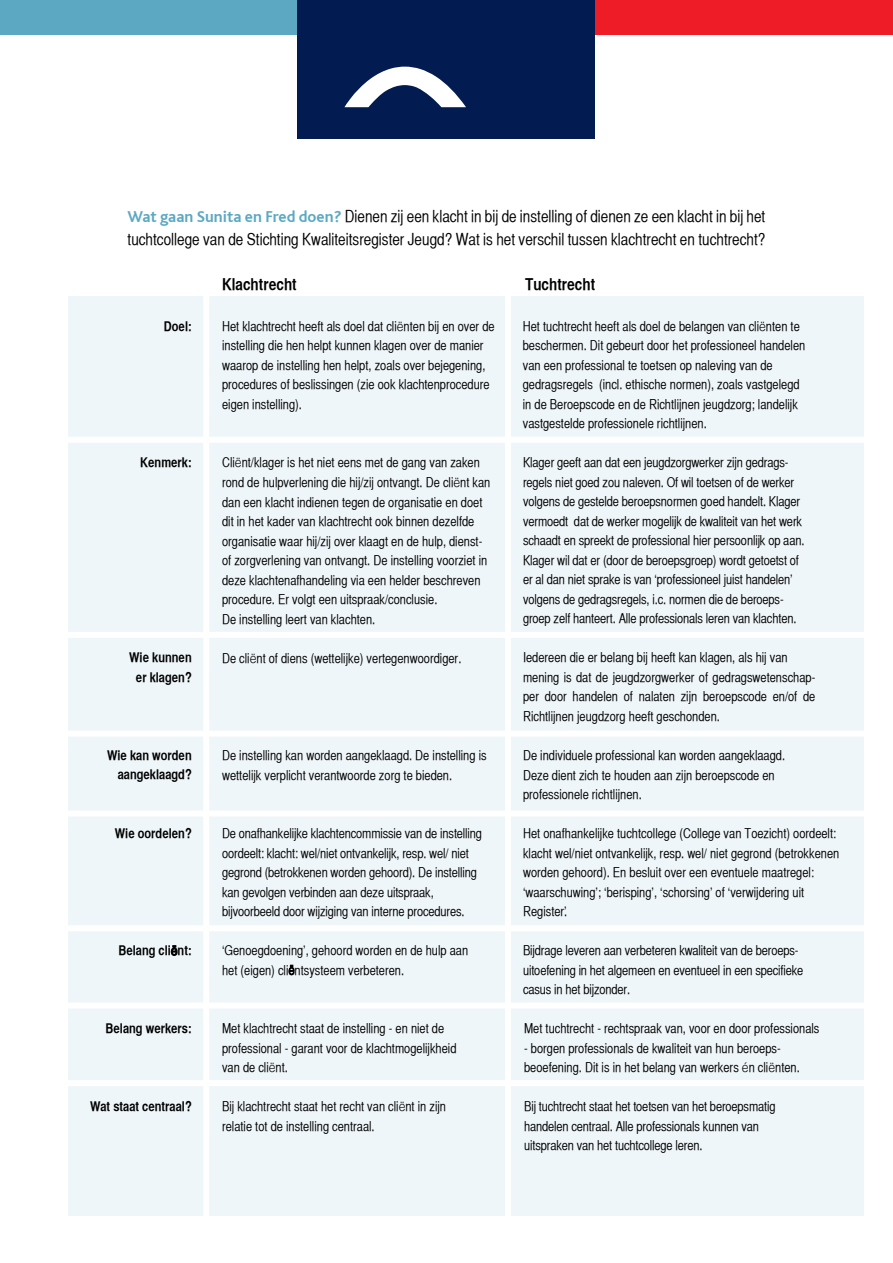
<style>
.page{position:relative;width:893px;height:1263px;background:#fff}
.page>*{position:absolute;margin:0;border:0;box-sizing:border-box;transform-origin:0 0}
.t1{font:16.5px/22.5px "Helvetica CY Plain";color:#000}
.t2{font:16.5px "Helvetica CY Bold";color:#000}
.t3{font:13.5px/19.5px "Helvetica CY Plain";color:#000}
.t4{font:13.5px "Helvetica CY Bold";color:#000}
.s1{font-family:"Bliss";font-weight:700;color:#5ca8c3}
.s2{font-family:"Helvetica";font-weight:300}
.s3{font-family:"Helvetica";font-weight:300;font-size:13.65px}
.s4{font-family:"Helvetica"}
</style>
<div class="page">
<div style="left:68px;top:296px;width:795px;height:920px;background:#eff6f9"></div>
<div style="left:0;top:0;width:298px;height:34px;background:#5ca8c3"></div>
<div style="left:595px;top:0;width:298px;height:34px;background:#ed1c27"></div>
<div style="left:298px;top:0;width:297px;height:138px;background:#021b50"></div>
<svg style="left:344px;top:67px;width:122px;height:40px"></svg>
<svg style="left:289px;top:965px;width:5px;height:10px"></svg>
<div style="left:203px;top:286px;width:6px;height:977px;background:#fff"></div>
<div style="left:0;top:437px;width:893px;height:6px;background:#fff"></div>
<div style="left:0;top:632px;width:893px;height:6px;background:#fff"></div>
<div style="left:0;top:730px;width:893px;height:6px;background:#fff"></div>
<div style="left:0;top:810px;width:893px;height:6px;background:#fff"></div>
<div style="left:0;top:925px;width:893px;height:6px;background:#fff"></div>
<div style="left:0;top:1002px;width:893px;height:6px;background:#fff"></div>
<div style="left:0;top:1080px;width:893px;height:6px;background:#fff"></div>
<div style="left:505px;top:286px;width:6px;height:977px;background:#fff"></div>
<svg style="left:171px;top:945px;width:6px;height:11px"></svg>
<p class="t1" style="left:128px;top:205px;width:639px"><span class="s1">Wat gaan Sunita en Fred doen?</span> Dienen zij een klacht in bij de instelling of dienen ze een klacht in bij het tuchtcollege van de Stichting Kwaliteitsregister Jeugd? Wat is het verschil tussen klachtrecht en tuchtrecht?</p>
<p class="t2" style="left:222px;top:274px;width:76px">Klachtrecht</p>
<p class="t2" style="left:525px;top:274px;width:72px">Tuchtrecht</p>
<p class="t3" style="left:222px;top:316px;width:274px">Het klachtrecht heeft als doel dat cli<span class="s2">ë</span>nten bij en over de</p>
<p class="t3" style="left:222px;top:336px;width:263px">instelling die hen helpt kunnen klagen over de manier</p>
<p class="t3" style="left:222px;top:355px;width:265px">waarop de instelling hen helpt, zoals over bejegening,</p>
<p class="t3" style="left:222px;top:375px;width:269px">procedures of beslissingen (zie ook klachtenprocedure</p>
<p class="t3" style="left:222px;top:394px;width:81px">eigen instelling).</p>
<p class="t3" style="left:523px;top:316px;width:284px">Het tuchtrecht heeft als doel de belangen van cli<span class="s2">ë</span>nten te beschermen. Dit gebeurt door het professioneel handelen van een professional te toetsen op naleving van de gedragsregels (incl. ethische normen), zoals vastgelegd in de Beroepscode en de Richtlijnen jeugdzorg; landelijk vastgestelde professionele richtlijnen.</p>
<p class="t3" style="left:523px;top:453px;width:283px">Klager geeft aan dat een jeugdzorgwerker zijn gedrags&shy;regels niet goed zou naleven. Of wil toetsen of de werker volgens de gestelde beroepsnormen goed handelt. Klager vermoedt dat de werker mogelijk de kwaliteit van het werk schaadt en spreekt de professional hier persoonlijk op aan.<br>Klager wil dat er (door de beroepsgroep) wordt getoetst of er al dan niet sprake is van ‘professioneel juist handelen’ volgens de gedragsregels, i.c. normen die de beroeps&shy;groep zelf hanteert. Alle professionals leren van klachten.</p>
<p class="t4" style="left:164px;top:318px;width:29px">Doel:</p>
<p class="t3" style="left:222px;top:453px;width:259px">Cli<span class="s2">ë</span>nt/klager is het niet eens met de gang van zaken</p>
<p class="t3" style="left:222px;top:472px;width:270px">rond de hulpverlening die hij/zij ontvangt. De cli<span class="s2">ë</span>nt kan</p>
<p class="t3" style="left:222px;top:492px;width:262px">dan een klacht indienen tegen de organisatie en doet</p>
<p class="t3" style="left:222px;top:511px;width:254px">dit in het kader van klachtrecht ook binnen dezelfde</p>
<p class="t3" style="left:222px;top:531px;width:262px">organisatie waar hij/zij over klaagt en de hulp, dienst-</p>
<p class="t3" style="left:222px;top:550px;width:267px">of zorgverlening van ontvangt. De instelling voorziet in</p>
<p class="t3" style="left:222px;top:570px;width:260px">deze klachtenafhandeling via een helder beschreven</p>
<p class="t3" style="left:222px;top:589px;width:217px">procedure. Er volgt een uitspraak/conclusie.</p>
<p class="t3" style="left:222px;top:609px;width:155px">De instelling leert van klachten.</p>
<p class="t3" style="left:222px;top:648px;width:241px">De cli<span class="s2">ë</span>nt of diens (wettelijke) vertegenwoordiger.</p>
<p class="t4" style="left:140px;top:454px;width:53px">Kenmerk:</p>
<p class="t3" style="left:523px;top:648px;width:266px">Iedereen die er belang bij heeft kan klagen, als hij van</p>
<p class="t3" style="left:523px;top:667px;width:294px;text-align:justify">mening is dat de jeugdzorgwerker of gedragswetenschap&shy;per door handelen of nalaten zijn beroepscode en/of de Richtlijnen jeugdzorg heeft geschonden.</p>
<p class="t3" style="left:523px;top:746px;width:264px">De individuele professional kan worden aangeklaagd.<br>Deze dient zich te houden aan zijn beroepscode en</p>
<p class="t3" style="left:523px;top:785px;width:120px">professionele richtlijnen.</p>
<p class="t4" style="left:129px;top:649px;width:64px">Wie kunnen</p>
<p class="t4" style="left:136px;top:669px;width:57px">er klagen?</p>
<p class="t4" style="left:107px;top:747px;width:86px">Wie kan worden</p>
<p class="t4" style="left:118px;top:766px;width:76px">aangeklaagd?</p>
<p class="t3" style="left:222px;top:745px;width:266px">De instelling kan worden aangeklaagd. De instelling is</p>
<p class="t3" style="left:222px;top:765px;width:232px">wettelijk verplicht verantwoorde zorg te bieden.</p>
<p class="t3" style="left:222px;top:823px;width:262px">De onafhankelijke klachtencommissie van de instelling</p>
<p class="t3" style="left:222px;top:843px;width:248px">oordeelt: klacht: wel/niet ontvankelijk, resp. wel/ niet</p>
<p class="t3" style="left:222px;top:862px;width:256px">gegrond (betrokkenen worden gehoord). De instelling</p>
<p class="t3" style="left:222px;top:882px;width:213px">kan gevolgen verbinden aan deze uitspraak,</p>
<p class="t3" style="left:222px;top:901px;width:244px">bijvoorbeeld door wijziging van interne procedures.</p>
<p class="t3" style="left:222px;top:940px;width:248px">‘Genoegdoening’, gehoord worden en de hulp aan</p>
<p class="t3" style="left:222px;top:960px;width:184px">het (eigen) cli<span class="s3">ë</span>ntsysteem verbeteren.</p>
<p class="t4" style="left:115px;top:825px;width:78px">Wie oordelen?</p>
<p class="t3" style="left:523px;top:824px;width:318px">Het onafhankelijke tuchtcollege (College van Toezicht) oordeelt: klacht wel/niet ontvankelijk, resp. wel/ niet gegrond (betrokkenen worden gehoord). En besluit over een eventuele maatregel:</p>
<p class="t3" style="left:523px;top:882px;width:283px">‘waarschuwing’; ‘berisping’, ‘schorsing’ of ‘verwijdering uit</p>
<p class="t3" style="left:523px;top:902px;width:46px">Register’.</p>
<p class="t3" style="left:523px;top:941px;width:282px">Bijdrage leveren aan verbeteren kwaliteit van de beroeps&shy;uitoefening in het algemeen en eventueel in een specifieke casus in het bijzonder.</p>
<p class="t4" style="left:118px;top:942px;width:75px">Belang cli<span class="s4">ë</span>nt:</p>
<p class="t3" style="left:524px;top:1018px;width:297px">Met tuchtrecht - rechtspraak van, voor en door professionals</p>
<p class="t3" style="left:524px;top:1038px;width:258px">- borgen professionals de kwaliteit van hun beroeps-</p>
<p class="t3" style="left:524px;top:1057px;width:277px">beoefening. Dit is in het belang van werkers <span class="s2">é</span>n cli<span class="s2">ë</span>nten.</p>
<p class="t4" style="left:106px;top:1020px;width:88px">Belang werkers:</p>
<p class="t3" style="left:222px;top:1018px;width:224px">Met klachtrecht staat de instelling - en niet de</p>
<p class="t3" style="left:222px;top:1038px;width:236px">professional - garant voor de klachtmogelijkheid</p>
<p class="t3" style="left:222px;top:1057px;width:67px">van de cli<span class="s2">ë</span>nt.</p>
<p class="t3" style="left:222px;top:1096px;width:225px">Bij klachtrecht staat het recht van cli<span class="s2">ë</span>nt in zijn</p>
<p class="t3" style="left:222px;top:1116px;width:154px">relatie tot de instelling centraal.</p>
<p class="t4" style="left:90px;top:1098px;width:103px">Wat staat centraal?</p>
<p class="t3" style="left:524px;top:1097px;width:253px">Bij tuchtrecht staat het toetsen van het beroepsmatig</p>
<p class="t3" style="left:524px;top:1116px;width:236px">handelen centraal. Alle professionals kunnen van</p>
<p class="t3" style="left:524px;top:1136px;width:180px">uitspraken van het tuchtcollege leren.</p>
</div>
